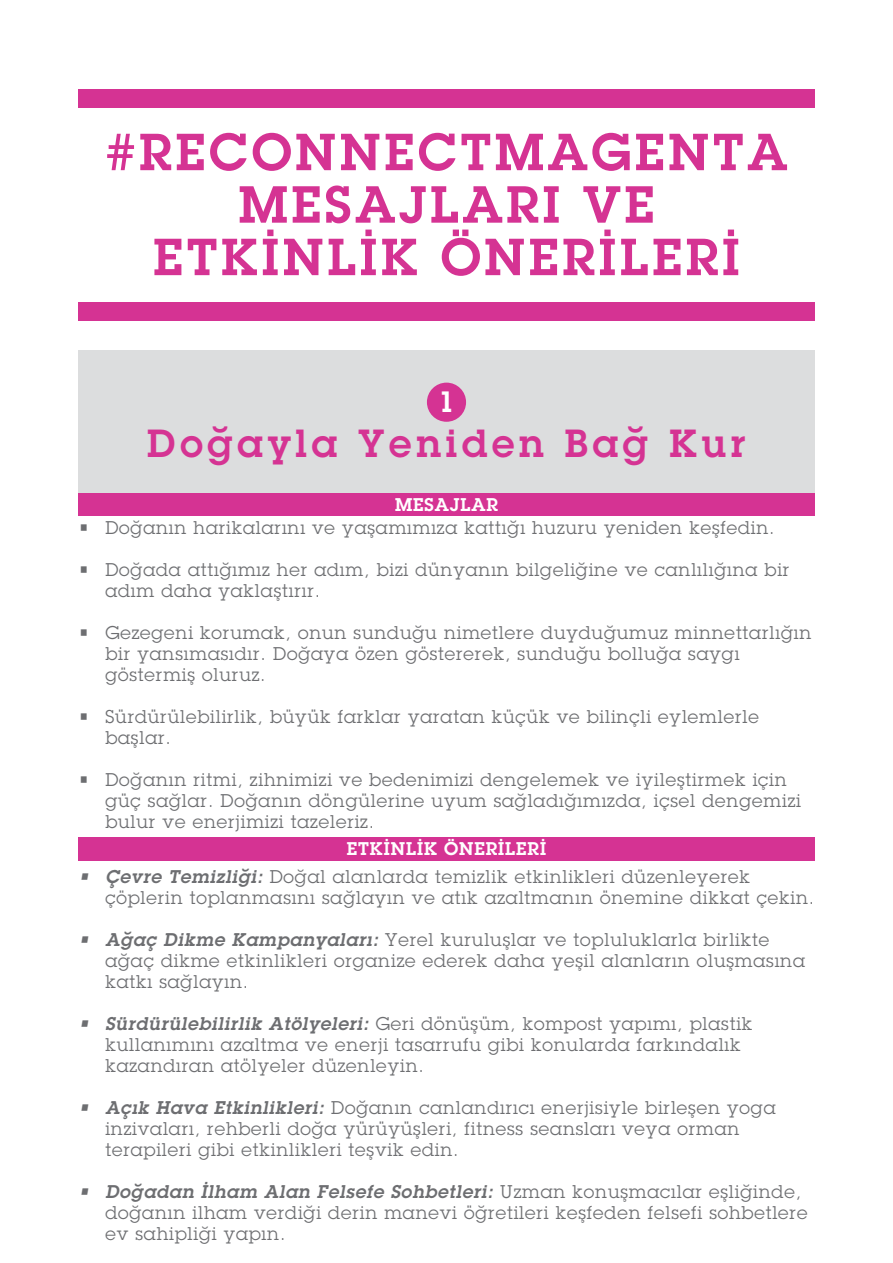
<style>
.page{position:relative;width:893px;height:1263px;background:#fff}
.page>*{position:absolute;margin:0;border:0;box-sizing:border-box;transform-origin:0 0}
.t1{font:700 51px/52.5px "Lubalin Graph";letter-spacing:.075em;color:#d53393;text-align:center}
.t2{font:700 38.4px "Lubalin Graph";letter-spacing:.125em;color:#d53393}
.t3{font:700 28.8px "Lubalin Graph";color:#fff}
.t4{font:18px/21px "Lubalin Graph";letter-spacing:.05em;color:#6d6e71}
.t5{font:700 18px "Lubalin Graph";letter-spacing:.05em;color:#fff}
.s1{font-weight:700;font-style:italic}
</style>
<div class="page">
<div style="left:78px;top:493px;width:737px;height:23px;background:#d53393"></div>
<div style="left:78px;top:837px;width:737px;height:23px;background:#d53393"></div>
<div style="left:78px;top:350px;width:737px;height:143px;background:#dcddde"></div>
<div style="left:78px;top:89px;width:737px;height:19px;background:#d53393"></div>
<div style="left:78px;top:302px;width:737px;height:18px;background:#d53393"></div>
<div style="left:427px;top:383px;width:39px;height:39px;background:#d53393;border-radius:50%"></div>
<h1 class="t1" style="left:106px;top:125px;width:683px">#RECONNECTMAGENTA<br>MESAJLARI VE<br>ETKİNLİK ÖNERİLERİ</h1>
<h3 class="t3" style="left:438px;top:383px;width:18px">1</h3>
<h2 class="t2" style="left:147px;top:418px;width:600px">Doğayla Yeniden Bağ Kur</h2>
<p class="t5" style="left:395px;top:492px;width:104px">MESAJLAR</p>
<p class="t4" style="left:78px;top:517px;width:698px">• Doğanın harikalarını ve yaşamımıza kattığı huzuru yeniden keşfedin.</p>
<p class="t4" style="left:105px;top:559px;width:685px;text-indent:-27px">• Doğada attığımız her adım, bizi dünyanın bilgeliğine ve canlılığına bir adım daha yaklaştırır.</p>
<p class="t4" style="left:105px;top:622px;width:707px;text-indent:-27px">• Gezegeni korumak, onun sunduğu nimetlere duyduğumuz minnettarlığın bir yansımasıdır. Doğaya özen göstererek, sunduğu bolluğa saygı göstermiş oluruz.</p>
<p class="t4" style="left:105px;top:706px;width:655px;text-indent:-27px">• Sürdürülebilirlik, büyük farklar yaratan küçük ve bilinçli eylemlerle başlar.</p>
<p class="t4" style="left:105px;top:769px;width:697px;text-indent:-27px">• Doğanın ritmi, zihnimizi ve bedenimizi dengelemek ve iyileştirmek için güç sağlar. Doğanın döngülerine uyum sağladığımızda, içsel dengemizi bulur ve enerjimizi tazeleriz.</p>
<p class="t5" style="left:347px;top:836px;width:201px">ETKİNLİK ÖNERİLERİ</p>
<p class="t4" style="left:105px;top:866px;width:710px;text-indent:-27px"><span class="s1">• Çevre Temizliği:</span> Doğal alanlarda temizlik etkinlikleri düzenleyerek çöplerin toplanmasını sağlayın ve atık azaltmanın önemine dikkat çekin.</p>
<p class="t4" style="left:105px;top:929px;width:701px;text-indent:-27px"><span class="s1">• Ağaç Dikme Kampanyaları:</span> Yerel kuruluşlar ve topluluklarla birlikte ağaç dikme etkinlikleri organize ederek daha yeşil alanların oluşmasına katkı sağlayın.</p>
<p class="t4" style="left:105px;top:1013px;width:648px;text-indent:-27px"><span class="s1">• Sürdürülebilirlik Atölyeleri:</span> Geri dönüşüm, kompost yapımı, plastik kullanımını azaltma ve enerji tasarrufu gibi konularda farkındalık kazandıran atölyeler düzenleyin.</p>
<p class="t4" style="left:105px;top:1097px;width:672px;text-indent:-27px"><span class="s1">• Açık Hava Etkinlikleri:</span> Doğanın canlandırıcı enerjisiyle birleşen yoga inzivaları, rehberli doğa yürüyüşleri, fitness seansları veya orman terapileri gibi etkinlikleri teşvik edin.</p>
<p class="t4" style="left:105px;top:1181px;width:703px;text-indent:-27px"><span class="s1">• Doğadan İlham Alan Felsefe Sohbetleri:</span> Uzman konuşmacılar eşliğinde, doğanın ilham verdiği derin manevi öğretileri keşfeden felsefi sohbetlere ev sahipliği yapın.</p>
</div>
